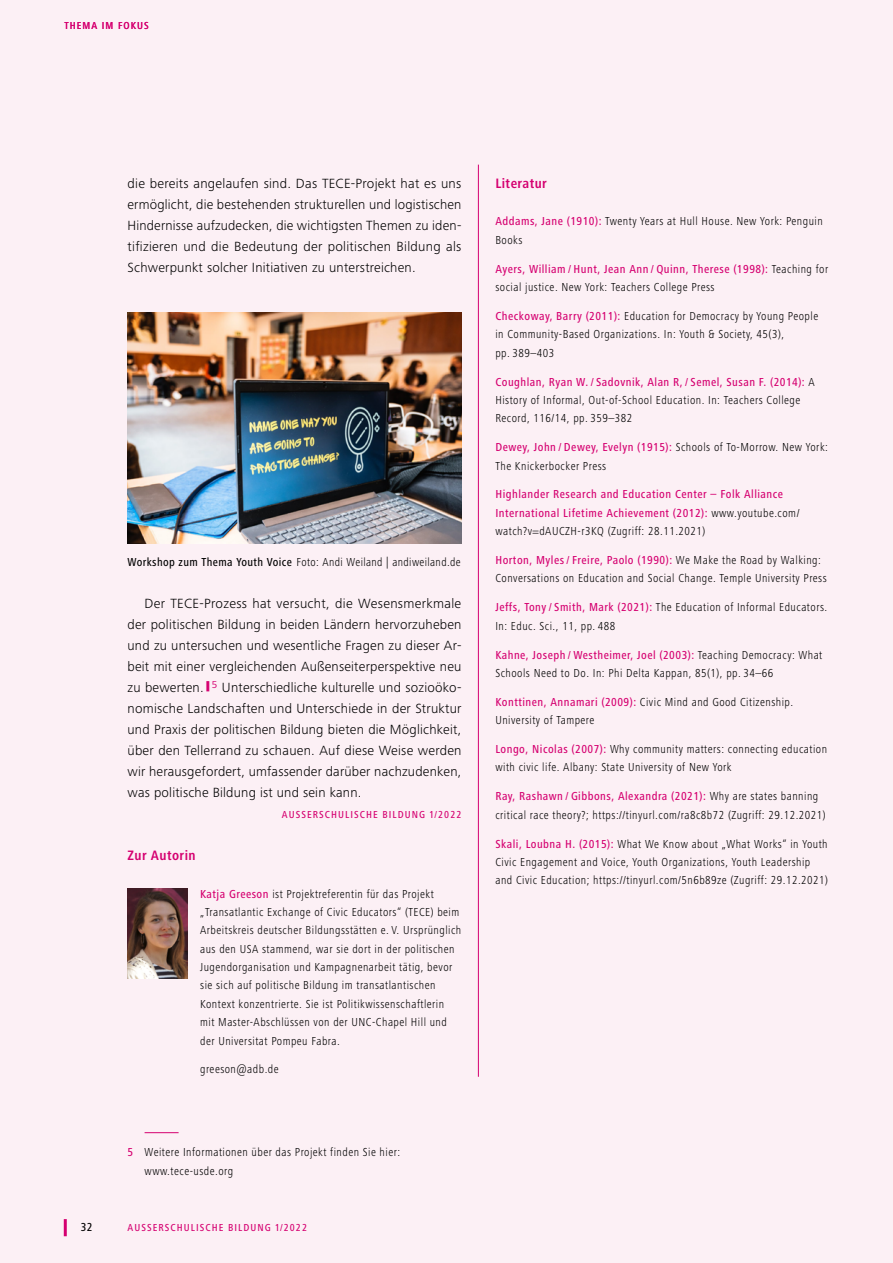
<style>
.page{position:relative;width:893px;height:1263px;background:#fcf0f5}
.page>*{position:absolute;margin:0;border:0;box-sizing:border-box;transform-origin:0 0}
.t1{font:700 condensed 14.1px "Frutiger Next LTW1 G";letter-spacing:.03em;color:#d50070}
.t2{font:300 13.8px/21px "Frutiger Next LTW1 G";letter-spacing:.015em;color:#000;text-align:justify}
.t3{font:300 condensed 12px/18.3px "Frutiger Next LTW1 G";letter-spacing:.04em;color:#000}
.t4{font:500 condensed 12px/18.3px "Frutiger Next LTW1 G";letter-spacing:.04em;color:#d50070}
.t5{font:500 condensed 12px "Frutiger Next LTW1 G";color:#000}
.t6{font:500 condensed 10.5px "Frutiger Next LTW1 G";letter-spacing:.1em;color:#d50070}
.s1{font-weight:500}
.s2{font-weight:500;color:#d50070}
.s3{font-weight:300;color:#000}
</style>
<div class="page">
<hr style="left:64px;top:1219px;width:3px;height:17px;background:#d50070">
<img style="left:128px;top:313px;width:333px;height:231px">
<img style="left:128px;top:889px;width:59px;height:90px">
<hr style="left:145px;top:1132px;width:34px;height:1px;background:#d50070">
<hr style="left:478px;top:165px;width:1px;height:912px;background:#d50070">
<p class="t6" style="left:64px;top:19px;width:14px">Thema</p>
<p class="t6" style="left:102px;top:19px;width:29px">im Fokus</p>
<p class="t2" style="left:128px;top:172px;width:335px">die bereits angelaufen sind. Das TECE-Projekt hat es uns ermöglicht, die bestehenden strukturellen und logistischen Hindernisse aufzudecken, die wichtigsten Themen zu iden&shy;tifizieren und die Bedeutung der politischen Bildung als Schwerpunkt solcher Initiativen zu unterstreichen.</p>
<p class="t3" style="left:128px;top:552px;width:335px"><span class="s1">Workshop zum Thema Youth Voice</span> Foto: Andi Weiland | andiweiland.de</p>
<p class="t2" style="left:128px;top:592px;width:335px;text-indent:17px">Der TECE-Prozess hat versucht, die Wesensmerkmale der politischen Bildung in beiden Ländern hervorzuheben und zu untersuchen und wesentliche Fragen zu dieser Ar&shy;beit mit einer vergleichenden Außenseiterperspektive neu zu bewerten. <sup>|</sup> <sup>5</sup> Unterschiedliche kulturelle und sozioöko&shy;nomische Landschaften und Unterschiede in der Struktur und Praxis der politischen Bildung bieten die Möglichkeit, über den Tellerrand zu schauen. Auf diese Weise werden wir herausgefordert, umfassender darüber nachzudenken, was politische Bildung ist und sein kann.</p>
<p class="t6" style="left:282px;top:808px;width:181px">AUSSERSCHULISCHE BILDUNG 1/2022</p>
<p class="t1" style="left:128px;top:847px;width:70px">Zur Autorin</p>
<p class="t3" style="left:200px;top:884px;width:263px"><span class="s2">Katja Greeson</span> ist Projektreferentin für das Projekt „Transatlantic Exchange of Civic Educators“ (TECE) beim Arbeitskreis deutscher Bildungsstätten e. V. Ursprünglich aus den USA stammend, war sie dort in der politischen Jugendorganisation und Kampagnenarbeit tätig, bevor sie sich auf politische Bildung im transatlantischen Kontext konzentrierte. Sie ist Politikwissenschaftlerin mit Master-Abschlüssen von der UNC-Chapel Hill und der Universitat Pompeu Fabra.</p>
<p class="t3" style="left:200px;top:1060px;width:80px">greeson@adb.de</p>
<p class="t3" style="left:145px;top:1143px;width:257px;text-indent:-17px"><span class="s2">5</span> Weitere Informationen über das Projekt finden Sie hier: www.tece-usde.org</p>
<p class="t5" style="left:81px;top:1220px;width:13px">32</p>
<p class="t6" style="left:128px;top:1222px;width:181px">AUSSERSCHULISCHE BILDUNG 1/2022</p>
<p class="t1" style="left:495px;top:175px;width:53px">Literatur</p>
<p class="t3" style="left:495px;top:212px;width:329px"><span class="s2">Addams, Jane (1910):</span> Twenty Years at Hull House. New York: Penguin<br>Books</p>
<p class="t3" style="left:495px;top:259px;width:334px"><span class="s2">Ayers, William / Hunt, Jean Ann / Quinn, Therese (1998):</span> Teaching for social justice. New York: Teachers College Press</p>
<p class="t3" style="left:495px;top:307px;width:324px"><span class="s2">Checkoway, Barry (2011):</span> Education for Democracy by Young People in Community-Based Organizations. In: Youth &amp; Society, 45(3),<br>pp. 389–403</p>
<p class="t3" style="left:495px;top:372px;width:321px"><span class="s2">Coughlan, Ryan W. / Sadovnik, Alan R, / Semel, Susan F. (2014):</span> A<br>History of Informal, Out-of-School Education. In: Teachers College<br>Record, 116/14, pp. 359–382</p>
<p class="t3" style="left:495px;top:438px;width:334px"><span class="s2">Dewey, John / Dewey, Evelyn (1915):</span> Schools of To-Morrow. New York:<br>The Knickerbocker Press</p>
<p class="t4" style="left:495px;top:485px;width:306px">Highlander Research and Education Center – Folk Alliance<br>International Lifetime Achievement (2012): <span class="s3">www.youtube.com/ watch?v=dAUCZH-r3KQ (Zugriff: 28.11.2021)</span></p>
<p class="t3" style="left:495px;top:551px;width:333px"><span class="s2">Horton, Myles / Freire, Paolo (1990):</span> We Make the Road by Walking:<br>Conversations on Education and Social Change. Temple University Press</p>
<p class="t3" style="left:495px;top:598px;width:333px"><span class="s2">Jeffs, Tony / Smith, Mark (2021):</span> The Education of Informal Educators.<br>In: Educ. Sci., 11, pp. 488</p>
<p class="t3" style="left:495px;top:645px;width:328px"><span class="s2">Kahne, Joseph / Westheimer, Joel (2003):</span> Teaching Democracy: What<br>Schools Need to Do. In: Phi Delta Kappan, 85(1), pp. 34–66</p>
<p class="t3" style="left:495px;top:693px;width:299px"><span class="s2">Konttinen, Annamari (2009):</span> Civic Mind and Good Citizenship.<br>University of Tampere</p>
<p class="t3" style="left:495px;top:740px;width:333px"><span class="s2">Longo, Nicolas (2007):</span> Why community matters: connecting education with civic life. Albany: State University of New York</p>
<p class="t3" style="left:495px;top:787px;width:332px"><span class="s2">Ray, Rashawn / Gibbons, Alexandra (2021):</span> Why are states banning critical race theory?; https://tinyurl.com/ra8c8b72 (Zugriff: 29.12.2021)</p>
<p class="t3" style="left:495px;top:834px;width:334px"><span class="s2">Skali, Loubna H. (2015):</span> What We Know about „What Works“ in Youth<br>Civic Engagement and Voice, Youth Organizations, Youth Leadership and Civic Education; https://tinyurl.com/5n6b89ze (Zugriff: 29.12.2021)</p>
</div>
